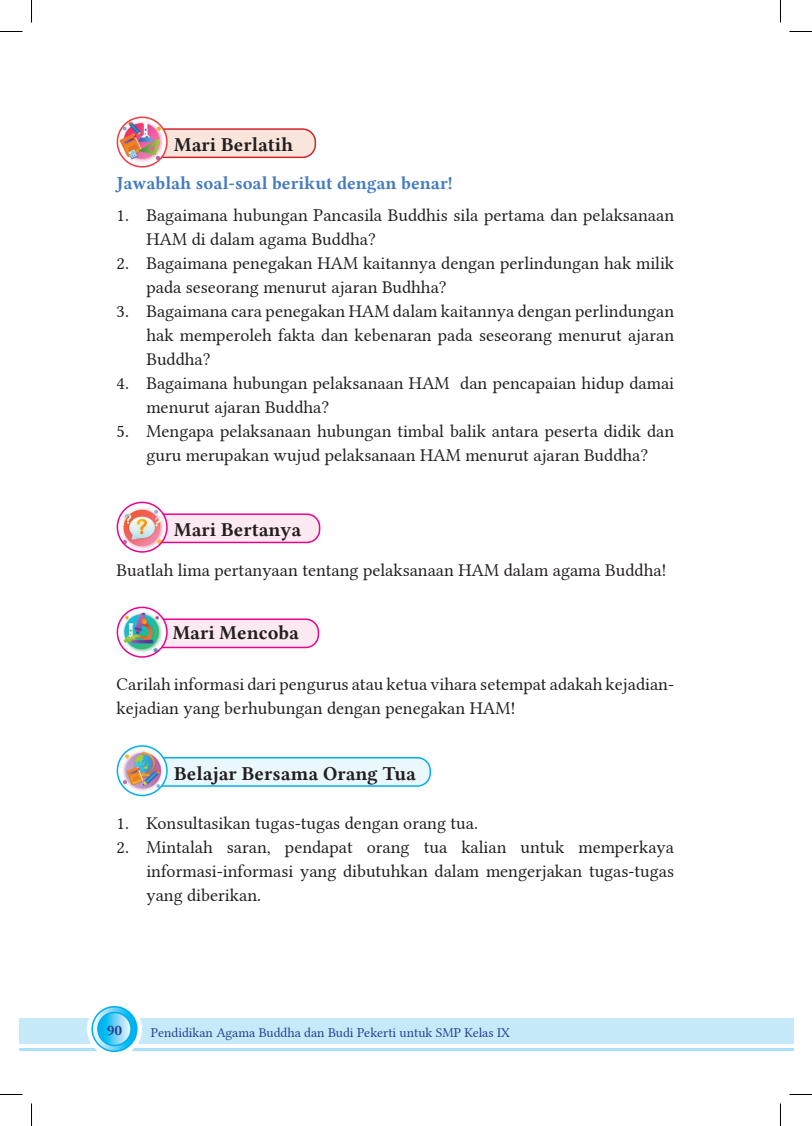
<style>
.page{position:relative;width:812px;height:1126px;background:#fff}
.page>*{position:absolute;margin:0;border:0;box-sizing:border-box;transform-origin:0 0}
.t1{font:19.5px "Lin Libertine B";color:#231f20}
.t2{font:18px/24px "Lin Libertine";color:#231f20}
.t3{font:18px "Lin Libertine B";color:#457bbf}
.t4{font:15px "Lin Libertine B";color:#253f8e}
.t5{font:13.5px "Lin Libertine";color:#253f8e}
</style>
<div class="page">
<div style="left:19px;top:1018px;width:761px;height:26px;background:#c6eafa"></div>
<hr style="left:19px;top:1048px;width:761px;height:3px;background:#aae0f9">
<div style="left:780px;top:1018px;width:13px;height:26px;background:#c6eafa"></div>
<svg style="left:780px;top:1048px;width:13px;height:3px"></svg>
<svg style="left:87px;top:1001px;width:55px;height:56px"></svg>
<svg style="left:92px;top:1007px;width:45px;height:44px"></svg>
<div style="left:91px;top:1006px;width:46px;height:46px;border:2px solid #00aeef;border-radius:50%"></div>
<svg style="left:98px;top:1012px;width:33px;height:34px"></svg>
<div style="left:97px;top:1012px;width:35px;height:34px;border:2px solid #00aeef;border-radius:50%"></div>
<div style="left:138px;top:129px;width:177px;height:28px;background:#f9e5dc;border-radius:13px"></div>
<div style="left:137px;top:128px;width:179px;height:30px;border:2px solid #d1232a;border-radius:13px"></div>
<svg style="left:117px;top:117px;width:50px;height:50px"></svg>
<img style="left:119px;top:120px;width:46px;height:42px">
<div style="left:117px;top:117px;width:51px;height:51px;border:2px solid #ee3a41;border-radius:50%"></div>
<div style="left:138px;top:514px;width:181px;height:28px;background:#fce9f1;border-radius:13px"></div>
<div style="left:137px;top:513px;width:183px;height:30px;border:2px solid #ed028c;border-radius:13px"></div>
<svg style="left:117px;top:502px;width:50px;height:50px"></svg>
<img style="left:119px;top:507px;width:48px;height:43px">
<div style="left:117px;top:502px;width:51px;height:51px;border:2px solid #ed028c;border-radius:50%"></div>
<div style="left:138px;top:619px;width:180px;height:28px;background:#fce9f1;border-radius:13px"></div>
<div style="left:137px;top:618px;width:182px;height:30px;border:2px solid #ed028c;border-radius:13px"></div>
<svg style="left:117px;top:607px;width:50px;height:50px"></svg>
<img style="left:122px;top:612px;width:40px;height:41px">
<div style="left:117px;top:607px;width:51px;height:51px;border:2px solid #ed028c;border-radius:50%"></div>
<div style="left:138px;top:758px;width:292px;height:28px;background:#eaf7fd;border-radius:13px"></div>
<div style="left:137px;top:757px;width:294px;height:30px;border:2px solid #00aeef;border-radius:13px"></div>
<svg style="left:117px;top:746px;width:50px;height:49px"></svg>
<img style="left:119px;top:750px;width:47px;height:42px">
<div style="left:117px;top:745px;width:51px;height:51px;border:2px solid #00aeef;border-radius:50%"></div>
<svg style="left:0;top:31px;width:22px;height:1px"></svg>
<svg style="left:789px;top:31px;width:22px;height:1px"></svg>
<svg style="left:0;top:1094px;width:22px;height:1px"></svg>
<svg style="left:789px;top:1094px;width:22px;height:1px"></svg>
<svg style="left:31px;top:0;width:1px;height:22px"></svg>
<svg style="left:31px;top:1103px;width:1px;height:23px"></svg>
<svg style="left:780px;top:0;width:1px;height:22px"></svg>
<svg style="left:780px;top:1103px;width:1px;height:23px"></svg>
<p class="t1" style="left:174px;top:131px;width:121px">Mari Berlatih</p>
<p class="t3" style="left:117px;top:170px;width:337px">Jawablah soal-soal berikut dengan benar!</p>
<p class="t2" style="left:146px;top:201px;width:529px;text-indent:-30px">1. Bagaimana hubungan Pancasila Buddhis sila pertama dan pelaksanaan<br>HAM di dalam agama Buddha?</p>
<p class="t2" style="left:146px;top:249px;width:529px;text-indent:-30px">2. Bagaimana penegakan HAM kaitannya dengan perlindungan hak milik pada seseorang menurut ajaran Budhha?</p>
<p class="t2" style="left:146px;top:297px;width:529px;text-align:justify;text-indent:-30px">3. Bagaimana cara penegakan HAM dalam kaitannya dengan perlindungan hak memperoleh fakta dan kebenaran pada seseorang menurut ajaran Buddha?</p>
<p class="t2" style="left:146px;top:369px;width:529px;text-indent:-30px">4. Bagaimana hubungan pelaksanaan HAM dan pencapaian hidup damai menurut ajaran Buddha?</p>
<p class="t2" style="left:117px;top:417px;width:559px;text-align:center">5. Mengapa pelaksanaan hubungan timbal balik antara peserta didik dan guru merupakan wujud pelaksanaan HAM menurut ajaran Buddha?</p>
<p class="t1" style="left:174px;top:516px;width:129px">Mari Bertanya</p>
<p class="t2" style="left:117px;top:556px;width:551px">Buatlah lima pertanyaan tentang pelaksanaan HAM dalam agama Buddha!</p>
<p class="t1" style="left:173px;top:620px;width:128px">Mari Mencoba</p>
<p class="t2" style="left:117px;top:670px;width:559px">Carilah informasi dari pengurus atau ketua vihara setempat adakah kejadian&shy;kejadian yang berhubungan dengan penegakan HAM!</p>
<p class="t1" style="left:174px;top:760px;width:243px">Belajar Bersama Orang Tua</p>
<p class="t2" style="left:117px;top:809px;width:363px">1. Konsultasikan tugas-tugas dengan orang tua.</p>
<p class="t2" style="left:146px;top:833px;width:529px;text-align:justify;text-indent:-30px">2. Mintalah saran, pendapat orang tua kalian untuk memperkaya informasi-informasi yang dibutuhkan dalam mengerjakan tugas-tugas yang diberikan.</p>
<p class="t4" style="left:107px;top:1020px;width:17px">90</p>
<p class="t5" style="left:151px;top:1022px;width:360px">Pendidikan Agama Buddha dan Budi Pekerti untuk SMP Kelas IX</p>
</div>
